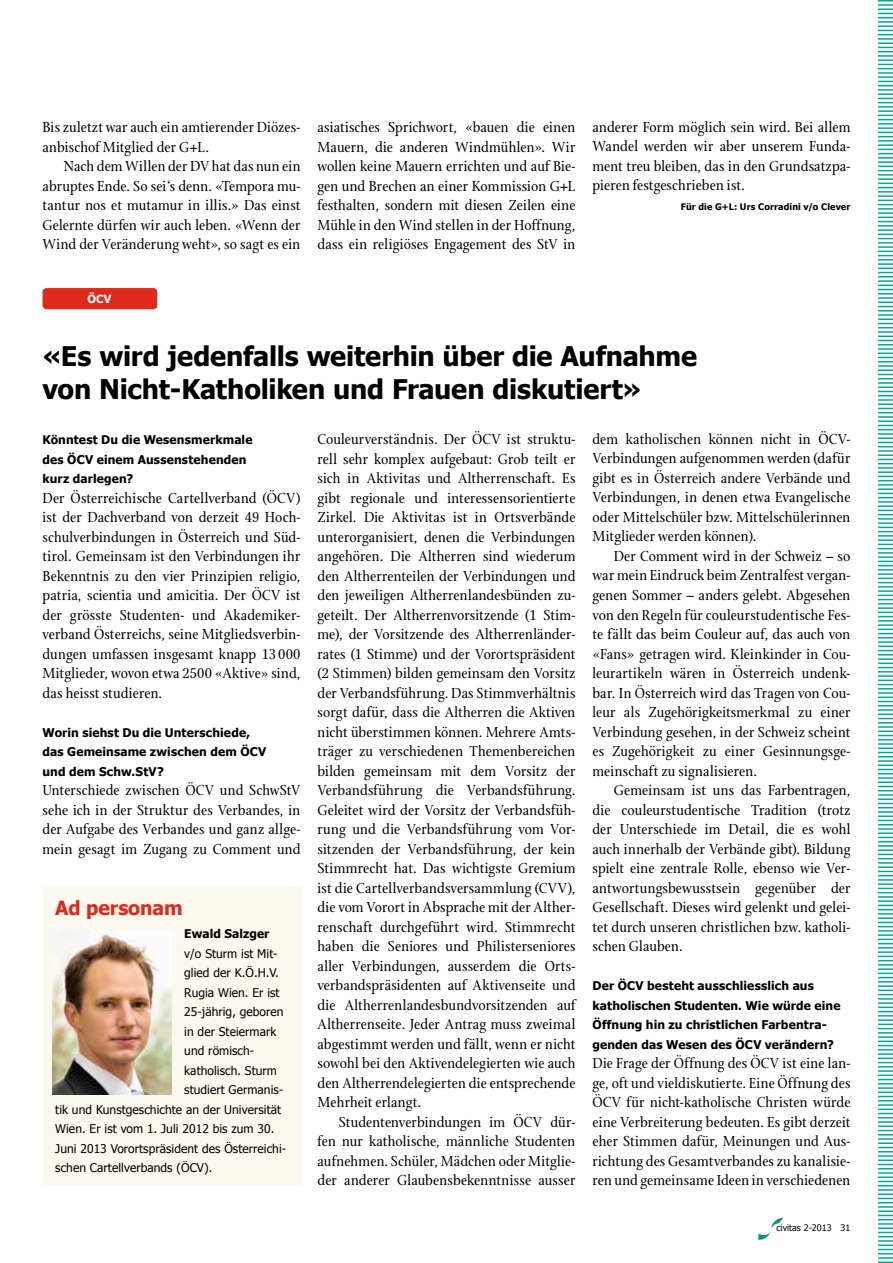
<style>
.page{position:relative;width:893px;height:1263px;background:#fff}
.page>*{position:absolute;margin:0;border:0;box-sizing:border-box;transform-origin:0 0}
.t1{font:700 27px/33px "Tahoma";letter-spacing:-.01em;color:#000}
.t2{font:700 19.5px "Tahoma";letter-spacing:-.005em;color:#dd2a1b}
.t3{font:15.75px/19.5px "Stone Print";letter-spacing:.01em;color:#000;text-align:justify}
.t4{font:700 12px/19.5px "Tahoma";letter-spacing:.01em;color:#000}
.t5{font:12px "Tahoma";letter-spacing:.005em;color:#000}
.t6{font:700 11.25px "Tahoma";color:#fff}
.t7{font:700 9px "Tahoma";letter-spacing:.015em;color:#000}
.t8{font:9px "Tahoma";color:#000}
</style>
<div class="page">
<svg style="left:758px;top:1218px;width:25px;height:22px"></svg>
<svg style="left:878px;top:0;width:15px;height:1263px"></svg>
<div style="left:43px;top:288px;width:114px;height:21px;background:#dd2a1b;border-radius:4px"></div>
<div style="left:43px;top:888px;width:257px;height:297px;background:#fbf9ef"></div>
<img style="left:53px;top:930px;width:118px;height:164px">
<p class="t3" style="left:43px;top:117px;width:259px">Bis zuletzt war auch ein amtierender Diözes&shy;anbischof Mitglied der G+L.</p>
<p class="t3" style="left:43px;top:156px;width:259px;text-indent:21px">Nach dem Willen der DV hat das nun ein abruptes Ende. So sei‘s denn. «Tempora mu&shy;tantur nos et mutamur in illis.» Das einst Gelernte dürfen wir auch leben. «Wenn der Wind der Veränderung weht», so sagt es ein</p>
<p class="t6" style="left:88px;top:291px;width:25px">ÖCV</p>
<p class="t3" style="left:317px;top:117px;width:259px">asiatisches Sprichwort, «bauen die einen Mauern, die anderen Windmühlen». Wir wollen keine Mauern errichten und auf Bie&shy;gen und Brechen an einer Kommission G+L festhalten, sondern mit diesen Zeilen eine Mühle in den Wind stellen in der Hoffnung, dass ein religiöses Engagement des StV in</p>
<p class="t3" style="left:592px;top:117px;width:259px">anderer Form möglich sein wird. Bei allem Wandel werden wir aber unserem Funda&shy;ment treu bleiben, das in den Grundsatzpa&shy;pieren festgeschrieben ist.</p>
<p class="t7" style="left:681px;top:200px;width:171px">Für die G+L: Urs Corradini v/o Clever</p>
<h1 class="t1" style="left:43px;top:338px;width:656px">«Es wird jedenfalls weiterhin über die Aufnahme von Nicht-Katholiken und Frauen diskutiert»</h1>
<p class="t4" style="left:43px;top:429px;width:211px">Könntest Du die Wesensmerkmale des ÖCV einem Aussenstehenden kurz darlegen?</p>
<p class="t3" style="left:43px;top:488px;width:259px">Der Österreichische Cartellverband (ÖCV) ist der Dachverband von derzeit 49 Hoch&shy;schulverbindungen in Österreich und Süd&shy;tirol. Gemeinsam ist den Verbindungen ihr Bekenntnis zu den vier Prinzipien religio, patria, scientia und amicitia. Der ÖCV ist der grösste Studenten- und Akademiker&shy;verband Österreichs, seine Mitgliedsverbin&shy;dungen umfassen insgesamt knapp 13 000<br>Mitglieder, wovon etwa 2500 «Aktive» sind, das heisst studieren.</p>
<p class="t4" style="left:43px;top:722px;width:225px">Worin siehst Du die Unterschiede, das Gemeinsame zwischen dem ÖCV und dem Schw.StV?</p>
<p class="t3" style="left:43px;top:780px;width:259px">Unterschiede zwischen ÖCV und SchwStV sehe ich in der Struktur des Verbandes, in der Aufgabe des Verbandes und ganz allge&shy;mein gesagt im Zugang zu Comment und</p>
<p class="t3" style="left:592px;top:429px;width:259px">dem katholischen können nicht in ÖCV-Verbindungen aufgenommen werden (dafür gibt es in Österreich andere Verbände und Verbindungen, in denen etwa Evangelische oder Mittelschüler bzw. Mittelschülerinnen Mitglieder werden können).</p>
<p class="t3" style="left:592px;top:546px;width:259px;text-indent:21px">Der Comment wird in der Schweiz – so war mein Eindruck beim Zentralfest vergan&shy;genen Sommer – anders gelebt. Abgesehen von den Regeln für couleurstudentische Fes&shy;te fällt das beim Couleur auf, das auch von «Fans» getragen wird. Kleinkinder in Cou&shy;leurartikeln wären in Österreich undenk&shy;bar. In Österreich wird das Tragen von Cou&shy;leur als Zugehörigkeitsmerkmal zu einer Verbindung gesehen, in der Schweiz scheint es Zugehörigkeit zu einer Gesinnungsge&shy;meinschaft zu signalisieren.</p>
<p class="t3" style="left:592px;top:780px;width:259px;text-indent:21px">Gemeinsam ist uns das Farbentragen, die couleurstudentische Tradition (trotz der Unterschiede im Detail, die es wohl auch innerhalb der Verbände gibt). Bildung spielt eine zentrale Rolle, ebenso wie Ver&shy;antwortungsbewusstsein gegenüber der Gesellschaft. Dieses wird gelenkt und gelei&shy;tet durch unseren christlichen bzw. katholi&shy;schen Glauben.</p>
<p class="t4" style="left:592px;top:975px;width:249px">Der ÖCV besteht ausschliesslich aus katholischen Studenten. Wie würde eine Öffnung hin zu christlichen Farbentra&shy;genden das Wesen des ÖCV verändern?</p>
<p class="t3" style="left:592px;top:1053px;width:259px">Die Frage der Öffnung des ÖCV ist eine lan&shy;ge, oft und vieldiskutierte. Eine Öffnung des ÖCV für nicht-katholische Christen würde eine Verbreiterung bedeuten. Es gibt derzeit eher Stimmen dafür, Meinungen und Aus&shy;richtung des Gesamtverbandes zu kanalisie&shy;ren und gemeinsame Ideen in verschiedenen</p>
<p class="t3" style="left:317px;top:429px;width:259px">Couleurverständnis. Der ÖCV ist struktu&shy;rell sehr komplex aufgebaut: Grob teilt er sich in Aktivitas und Altherrenschaft. Es gibt regionale und interessensorientierte Zirkel. Die Aktivitas ist in Ortsverbände unterorganisiert, denen die Verbindungen angehören. Die Altherren sind wiederum den Altherrenteilen der Verbindungen und den jeweiligen Altherrenlandesbünden zu&shy;geteilt. Der Altherrenvorsitzende (1 Stim&shy;me), der Vorsitzende des Altherrenländer&shy;rates (1 Stimme) und der Vorortspräsident (2 Stimmen) bilden gemeinsam den Vorsitz der Verbandsführung. Das Stimmverhältnis sorgt dafür, dass die Altherren die Aktiven nicht überstimmen können. Mehrere Amts&shy;träger zu verschiedenen Themenbereichen bilden gemeinsam mit dem Vorsitz der Verbandsführung die Verbandsführung.<br>Geleitet wird der Vorsitz der Verbandsfüh&shy;rung und die Verbandsführung vom Vor&shy;sitzenden der Verbandsführung, der kein Stimmrecht hat. Das wichtigste Gremium ist die Cartellverbandsversammlung (CVV), die vom Vorort in Absprache mit der Alther&shy;renschaft durchgeführt wird. Stimmrecht haben die Seniores und Philisterseniores aller Verbindungen, ausserdem die Orts&shy;verbandspräsidenten auf Aktivenseite und die Altherrenlandesbundvorsitzenden auf Altherrenseite. Jeder Antrag muss zweimal abgestimmt werden und fällt, wenn er nicht sowohl bei den Aktivendelegierten wie auch den Altherrendelegierten die entsprechende Mehrheit erlangt.</p>
<p class="t3" style="left:317px;top:1112px;width:259px;text-indent:21px">Studentenverbindungen im ÖCV dür&shy;fen nur katholische, männliche Studenten aufnehmen. Schüler, Mädchen oder Mitglie&shy;der anderer Glaubensbekenntnisse ausser</p>
<p class="t2" style="left:55px;top:894px;width:129px">Ad personam</p>
<p class="t4" style="left:184px;top:923px;width:87px">Ewald Salzger</p>
<p class="t5" style="left:184px;top:945px;width:95px">v/o Sturm ist Mit-</p>
<p class="t5" style="left:184px;top:965px;width:96px">glied der K.Ö.H.V.</p>
<p class="t5" style="left:184px;top:984px;width:97px">Rugia Wien. Er ist</p>
<p class="t5" style="left:184px;top:1004px;width:101px">25-jährig, geboren</p>
<p class="t5" style="left:184px;top:1023px;width:94px">in der Steiermark</p>
<p class="t5" style="left:184px;top:1043px;width:72px">und römisch-</p>
<p class="t5" style="left:184px;top:1062px;width:94px">katholisch. Sturm</p>
<p class="t5" style="left:184px;top:1082px;width:101px">studiert Germanis-</p>
<p class="t5" style="left:55px;top:1101px;width:227px">tik und Kunstgeschichte an der Universität</p>
<p class="t5" style="left:55px;top:1121px;width:221px">Wien. Er ist vom 1. Juli 2012 bis zum 30.</p>
<p class="t5" style="left:55px;top:1140px;width:232px">Juni 2013 Vorortspräsident des Österreichi-</p>
<p class="t5" style="left:55px;top:1160px;width:159px">schen Cartellverbands (ÖCV).</p>
<p class="t8" style="left:776px;top:1222px;width:75px">civitas 2-2013 31</p>
</div>
